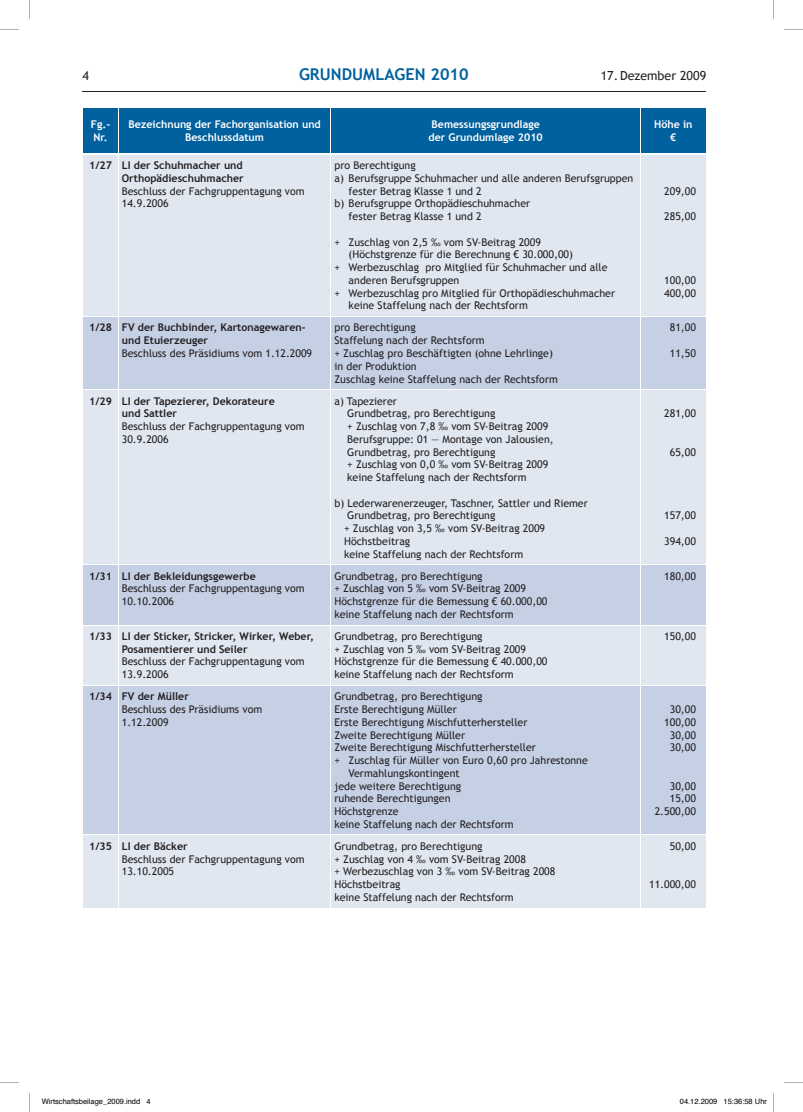
<style>
.page{position:relative;width:803px;height:1112px;background:#fff}
.page>*{position:absolute;margin:0;border:0;box-sizing:border-box;transform-origin:0 0}
.t1{font:700 16.25px "Trebuchet MS";color:#01619e}
.t2{font:12.5px "Trebuchet MS";color:#231f20}
.t3{font:10.62px/12.8px "Trebuchet MS";color:#231f20}
.t4{font:700 10.62px/12.8px "Trebuchet MS";color:#231f20}
.t5{font:700 10.62px/12.8px "Trebuchet MS";color:#fff}
.t6{font:7.5px "Helvetica";color:#000}
</style>
<div class="page">
<hr style="left:83px;top:91px;width:623px;height:1px;background:#231f20">
<div style="left:84px;top:108px;width:622px;height:45px;background:#01619e"></div>
<div style="left:84px;top:155px;width:622px;height:752px;background:#e0e7f1"></div>
<svg style="left:84px;top:317px;width:622px;height:517px;background:#d1daea"></svg>
<hr style="left:118px;top:108px;width:1px;height:45px;background:#fff">
<hr style="left:331px;top:108px;width:1px;height:45px;background:#fff">
<hr style="left:640px;top:108px;width:1px;height:45px;background:#fff">
<hr style="left:118px;top:154px;width:1px;height:162px;background:#fff">
<hr style="left:331px;top:154px;width:1px;height:162px;background:#fff">
<hr style="left:640px;top:154px;width:1px;height:162px;background:#fff">
<hr style="left:83px;top:316px;width:35px;height:1px;background:#fff">
<hr style="left:118px;top:316px;width:213px;height:1px;background:#fff">
<hr style="left:118px;top:317px;width:1px;height:72px;background:#fff">
<hr style="left:331px;top:316px;width:309px;height:1px;background:#fff">
<hr style="left:331px;top:317px;width:1px;height:72px;background:#fff">
<hr style="left:640px;top:316px;width:66px;height:1px;background:#fff">
<hr style="left:640px;top:317px;width:1px;height:72px;background:#fff">
<hr style="left:83px;top:389px;width:35px;height:1px;background:#fff">
<hr style="left:118px;top:389px;width:213px;height:1px;background:#fff">
<hr style="left:118px;top:390px;width:1px;height:174px;background:#fff">
<hr style="left:331px;top:389px;width:309px;height:1px;background:#fff">
<hr style="left:331px;top:390px;width:1px;height:174px;background:#fff">
<hr style="left:640px;top:389px;width:66px;height:1px;background:#fff">
<hr style="left:640px;top:390px;width:1px;height:174px;background:#fff">
<hr style="left:83px;top:564px;width:35px;height:1px;background:#fff">
<hr style="left:118px;top:564px;width:213px;height:1px;background:#fff">
<hr style="left:118px;top:565px;width:1px;height:59px;background:#fff">
<hr style="left:331px;top:564px;width:309px;height:1px;background:#fff">
<hr style="left:331px;top:565px;width:1px;height:59px;background:#fff">
<hr style="left:640px;top:564px;width:66px;height:1px;background:#fff">
<hr style="left:640px;top:565px;width:1px;height:59px;background:#fff">
<hr style="left:83px;top:624px;width:35px;height:1px;background:#fff">
<hr style="left:118px;top:624px;width:213px;height:1px;background:#fff">
<hr style="left:118px;top:625px;width:1px;height:59px;background:#fff">
<hr style="left:331px;top:624px;width:309px;height:1px;background:#fff">
<hr style="left:331px;top:625px;width:1px;height:59px;background:#fff">
<hr style="left:640px;top:624px;width:66px;height:1px;background:#fff">
<hr style="left:640px;top:625px;width:1px;height:59px;background:#fff">
<hr style="left:83px;top:684px;width:35px;height:1px;background:#fff">
<hr style="left:118px;top:684px;width:213px;height:1px;background:#fff">
<hr style="left:118px;top:685px;width:1px;height:149px;background:#fff">
<hr style="left:331px;top:684px;width:309px;height:1px;background:#fff">
<hr style="left:331px;top:685px;width:1px;height:149px;background:#fff">
<hr style="left:640px;top:684px;width:66px;height:1px;background:#fff">
<hr style="left:640px;top:685px;width:1px;height:149px;background:#fff">
<hr style="left:83px;top:834px;width:35px;height:1px;background:#fff">
<hr style="left:118px;top:834px;width:213px;height:1px;background:#fff">
<hr style="left:118px;top:835px;width:1px;height:72px;background:#fff">
<hr style="left:331px;top:834px;width:309px;height:1px;background:#fff">
<hr style="left:331px;top:835px;width:1px;height:72px;background:#fff">
<hr style="left:640px;top:834px;width:66px;height:1px;background:#fff">
<hr style="left:640px;top:835px;width:1px;height:72px;background:#fff">
<svg style="left:773px;top:0;width:1px;height:19px"></svg>
<svg style="left:29px;top:0;width:1px;height:19px"></svg>
<svg style="left:784px;top:29px;width:19px;height:1px"></svg>
<svg style="left:0;top:29px;width:19px;height:1px"></svg>
<svg style="left:784px;top:1082px;width:19px;height:1px"></svg>
<svg style="left:0;top:1082px;width:19px;height:1px"></svg>
<svg style="left:773px;top:1093px;width:1px;height:18px"></svg>
<svg style="left:29px;top:1093px;width:1px;height:18px"></svg>
<p class="t2" style="left:83px;top:69px;width:8px">4</p>
<h1 class="t1" style="left:299px;top:64px;width:171px">GRunDuMlaGen 2010</h1>
<p class="t2" style="left:601px;top:69px;width:107px">17. Dezember 2009</p>
<p class="t5" style="left:91px;top:118px;width:21px">Fg.- nr.</p>
<p class="t5" style="left:128px;top:118px;width:194px;text-align:center">Bezeichnung der Fachorganisation und<br>Beschlussdatum</p>
<p class="t5" style="left:429px;top:118px;width:116px">Bemessungsgrundlage der Grundumlage 2010</p>
<p class="t5" style="left:654px;top:118px;width:40px;text-align:center">Höhe in €</p>
<p class="t4" style="left:89px;top:159px;width:156px;text-align:right">1/27 lI der Schuhmacher und<br>Orthopädieschuhmacher</p>
<p class="t3" style="left:122px;top:184px;width:184px">Beschluss der Fachgruppentagung vom<br>14.9.2006</p>
<p class="t3" style="left:334px;top:159px;width:83px">pro Berechtigung</p>
<p class="t3" style="left:334px;top:172px;width:300px">a) Berufsgruppe Schuhmacher und alle anderen Berufsgruppen</p>
<p class="t3" style="left:349px;top:184px;width:135px">fester Betrag Klasse 1 und 2</p>
<p class="t3" style="left:334px;top:197px;width:197px">b) Berufsgruppe Orthopädieschuhmacher</p>
<p class="t3" style="left:349px;top:210px;width:135px">fester Betrag Klasse 1 und 2</p>
<p class="t3" style="left:334px;top:235px;width:208px">+ Zuschlag von 2,5 ‰ vom SV-Beitrag 2009</p>
<p class="t3" style="left:349px;top:248px;width:226px">(Höchstgrenze für die Berechnung € 30.000,00)</p>
<p class="t3" style="left:334px;top:261px;width:274px">+ Werbezuschlag pro Mitglied für Schuhmacher und alle</p>
<p class="t3" style="left:349px;top:274px;width:112px">anderen Berufsgruppen</p>
<p class="t3" style="left:334px;top:286px;width:282px">+ Werbezuschlag pro Mitglied für Orthopädieschuhmacher</p>
<p class="t3" style="left:349px;top:299px;width:181px">keine Staffelung nach der Rechtsform</p>
<p class="t3" style="left:664px;top:184px;width:33px">209,00</p>
<p class="t3" style="left:664px;top:210px;width:33px">285,00</p>
<p class="t3" style="left:664px;top:274px;width:33px">100,00<br>400,00</p>
<p class="t4" style="left:122px;top:321px;width:185px;text-indent:-33px">1/28 FV der Buchbinder, Kartonagewaren&shy;und etuierzeuger</p>
<p class="t3" style="left:122px;top:347px;width:192px">Beschluss des Präsidiums vom 1.12.2009</p>
<p class="t4" style="left:122px;top:394px;width:154px;text-indent:-33px">1/29 lI der Tapezierer, Dekorateure und Sattler</p>
<p class="t3" style="left:122px;top:420px;width:184px">Beschluss der Fachgruppentagung vom<br>30.9.2006</p>
<p class="t4" style="left:89px;top:569px;width:168px">1/31 lI der Bekleidungsgewerbe</p>
<p class="t3" style="left:122px;top:582px;width:184px">Beschluss der Fachgruppentagung vom<br>10.10.2006</p>
<p class="t4" style="left:122px;top:629px;width:194px;text-indent:-33px">1/33 lI der Sticker, Stricker, Wirker, Weber,<br>Posamentierer und Seiler</p>
<p class="t3" style="left:122px;top:655px;width:184px">Beschluss der Fachgruppentagung vom<br>13.9.2006</p>
<p class="t4" style="left:89px;top:690px;width:101px">1/34 FV der Müller</p>
<p class="t3" style="left:122px;top:702px;width:142px">Beschluss des Präsidiums vom<br>1.12.2009</p>
<p class="t4" style="left:89px;top:839px;width:100px">1/35 lI der Bäcker</p>
<p class="t3" style="left:122px;top:852px;width:184px">Beschluss der Fachgruppentagung vom<br>13.10.2005</p>
<p class="t3" style="left:334px;top:321px;width:225px">pro Berechtigung<br>Staffelung nach der Rechtsform<br>+ Zuschlag pro Beschäftigten (ohne Lehrlinge) in der Produktion<br>Zuschlag keine Staffelung nach der Rechtsform</p>
<p class="t3" style="left:670px;top:321px;width:28px">81,00</p>
<p class="t3" style="left:670px;top:347px;width:28px">11,50</p>
<p class="t3" style="left:347px;top:394px;width:208px;text-indent:-13px">a) Tapezierer<br>Grundbetrag, pro Berechtigung<br>+ Zuschlag von 7,8 ‰ vom SV-Beitrag 2009<br>Berufsgruppe: 01 — Montage von Jalousien, Grundbetrag, pro Berechtigung<br>+ Zuschlag von 0,0 ‰ vom SV-Beitrag 2009 keine Staffelung nach der Rechtsform</p>
<p class="t3" style="left:334px;top:496px;width:255px">b) Lederwarenerzeuger, Taschner, Sattler und Riemer</p>
<p class="t3" style="left:347px;top:509px;width:150px">Grundbetrag, pro Berechtigung</p>
<p class="t3" style="left:344px;top:522px;width:203px">+ Zuschlag von 3,5 ‰ vom SV-Beitrag 2009</p>
<p class="t3" style="left:344px;top:534px;width:68px">Höchstbeitrag</p>
<p class="t3" style="left:344px;top:547px;width:181px">keine Staffelung nach der Rechtsform</p>
<p class="t3" style="left:664px;top:407px;width:33px">281,00</p>
<p class="t3" style="left:670px;top:445px;width:28px">65,00</p>
<p class="t3" style="left:664px;top:509px;width:33px">157,00</p>
<p class="t3" style="left:664px;top:534px;width:33px">394,00</p>
<p class="t3" style="left:334px;top:569px;width:215px">Grundbetrag, pro Berechtigung<br>+ Zuschlag von 5 ‰ vom SV-Beitrag 2009<br>Höchstgrenze für die Bemessung € 60.000,00 keine Staffelung nach der Rechtsform</p>
<p class="t3" style="left:664px;top:569px;width:33px">180,00</p>
<p class="t3" style="left:334px;top:629px;width:215px">Grundbetrag, pro Berechtigung<br>+ Zuschlag von 5 ‰ vom SV-Beitrag 2009<br>Höchstgrenze für die Bemessung € 40.000,00 keine Staffelung nach der Rechtsform</p>
<p class="t3" style="left:664px;top:629px;width:33px">150,00</p>
<p class="t3" style="left:334px;top:690px;width:150px">Grundbetrag, pro Berechtigung</p>
<p class="t3" style="left:334px;top:702px;width:124px">Erste Berechtigung Müller</p>
<p class="t3" style="left:334px;top:715px;width:195px">Erste Berechtigung Mischfutterhersteller</p>
<p class="t3" style="left:334px;top:728px;width:132px">Zweite Berechtigung Müller</p>
<p class="t3" style="left:334px;top:741px;width:203px">Zweite Berechtigung Mischfutterhersteller</p>
<p class="t3" style="left:334px;top:753px;width:255px">+ Zuschlag für Müller von Euro 0,60 pro Jahrestonne</p>
<p class="t3" style="left:349px;top:766px;width:113px">Vermahlungskontingent</p>
<p class="t3" style="left:334px;top:779px;width:128px">jede weitere Berechtigung</p>
<p class="t3" style="left:334px;top:792px;width:118px">ruhende Berechtigungen</p>
<p class="t3" style="left:334px;top:804px;width:66px">Höchstgrenze</p>
<p class="t3" style="left:334px;top:817px;width:181px">keine Staffelung nach der Rechtsform</p>
<p class="t3" style="left:664px;top:702px;width:33px;text-align:center">30,00<br>100,00<br>30,00<br>30,00</p>
<p class="t3" style="left:655px;top:779px;width:43px;text-align:right">30,00<br>15,00<br>2.500,00</p>
<p class="t3" style="left:334px;top:839px;width:222px">Grundbetrag, pro Berechtigung<br>+ Zuschlag von 4 ‰ vom SV-Beitrag 2008<br>+ Werbezuschlag von 3 ‰ vom SV-Beitrag 2008<br>Höchstbeitrag<br>keine Staffelung nach der Rechtsform</p>
<p class="t3" style="left:670px;top:839px;width:28px">50,00</p>
<p class="t3" style="left:649px;top:877px;width:48px">11.000,00</p>
<p class="t6" style="left:42px;top:1095px;width:110px">Wirtschaftsbeilage_2009.indd 4</p>
<p class="t6" style="left:680px;top:1095px;width:89px">04.12.2009 15:36:58 Uhr</p>
</div>
